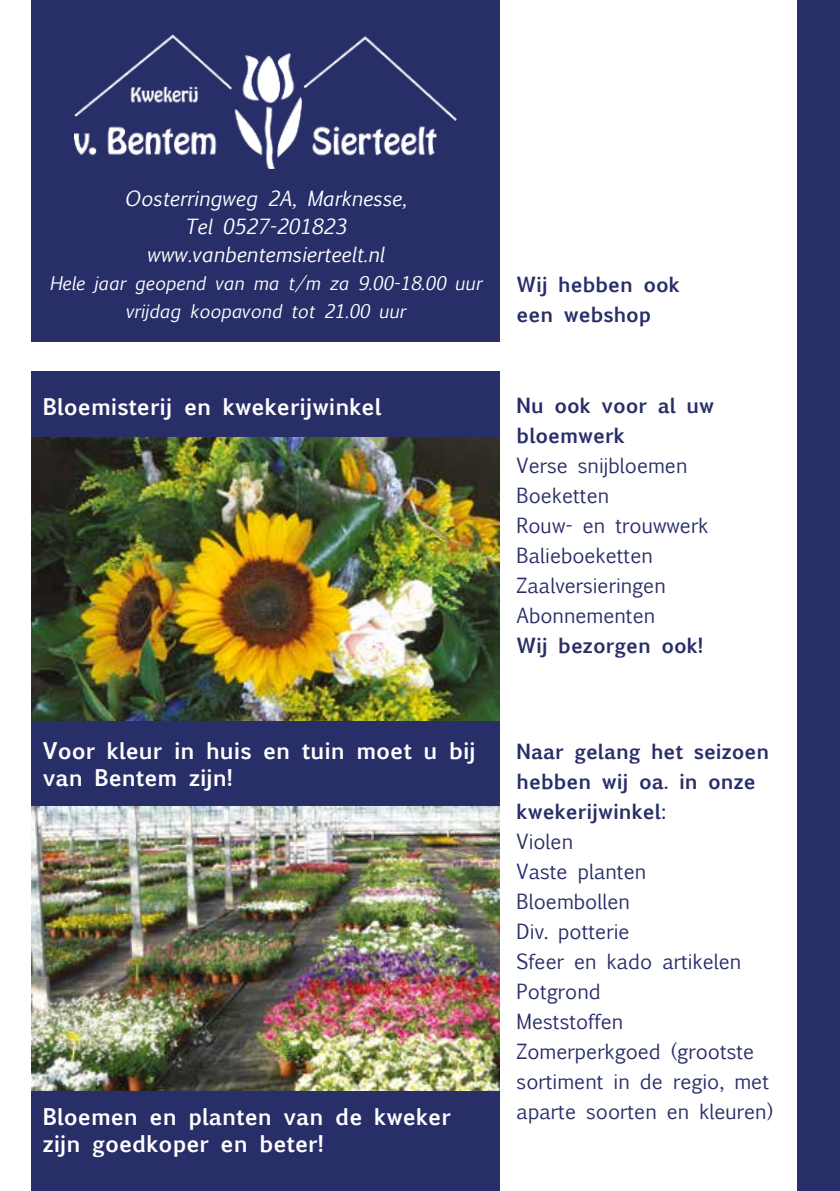
<style>
.page{position:relative;width:840px;height:1191px;background:#fff}
.page>*{position:absolute;margin:0;border:0;box-sizing:border-box;transform-origin:0 0}
.t1{font:700 22px/26.4px "Euphemia UCAS";color:#fff}
.t2{font:20px/30px "Euphemia UCAS";color:#282e68}
.t3{font:700 20px/30px "Euphemia UCAS";color:#282e68}
.t4{font:italic 20px/28px "Euphemia UCAS";color:#fff;text-align:center}
.t5{font:italic 18px/28px "Euphemia UCAS";color:#fff;text-align:center}
</style>
<div class="page">
<div style="left:31px;top:0;width:468px;height:1191px;background:#282e68"></div>
<img style="left:74px;top:35px;width:382px;height:134px">
<img style="left:31px;top:437px;width:468px;height:283px">
<div style="left:797px;top:0;width:42px;height:1191px;background:#282e68"></div>
<div style="left:3px;top:342px;width:513px;height:29px;background:#fff"></div>
<img style="left:31px;top:806px;width:468px;height:284px">
<p class="t4" style="left:124px;top:184px;width:284px">Oosterringweg 2A, Marknesse,<br>Tel 0527-201823 www.vanbentemsierteelt.nl</p>
<p class="t5" style="left:49px;top:269px;width:433px">Hele jaar geopend van ma t/m za 9.00-18.00 uur vrijdag koopavond tot 21.00 uur</p>
<p class="t1" style="left:43px;top:393px;width:340px">Bloemisterij en kwekerijwinkel</p>
<p class="t3" style="left:516px;top:269px;width:165px">Wij hebben ook een webshop</p>
<p class="t3" style="left:516px;top:390px;width:199px">Nu ook voor al uw bloemwerk</p>
<p class="t2" style="left:516px;top:451px;width:193px">Verse snijbloemen<br>Boeketten<br>Rouw- en trouwwerk<br>Balieboeketten<br>Zaalversieringen<br>Abonnementen</p>
<p class="t3" style="left:516px;top:630px;width:188px">Wij bezorgen ook!</p>
<p class="t1" style="left:43px;top:737px;width:434px">Voor kleur in huis en tuin moet u bij van Bentem zijn!</p>
<p class="t1" style="left:43px;top:1103px;width:409px">Bloemen en planten van de kweker zijn goedkoper en beter!</p>
<p class="t3" style="left:516px;top:736px;width:254px">Naar gelang het seizoen hebben wij oa. in onze kwekerijwinkel:</p>
<p class="t2" style="left:516px;top:826px;width:258px">Violen<br>Vaste planten<br>Bloembollen<br>Div. potterie<br>Sfeer en kado artikelen<br>Potgrond<br>Meststoffen<br>Zomerperkgoed (grootste sortiment in de regio, met aparte soorten en kleuren)</p>
</div>
